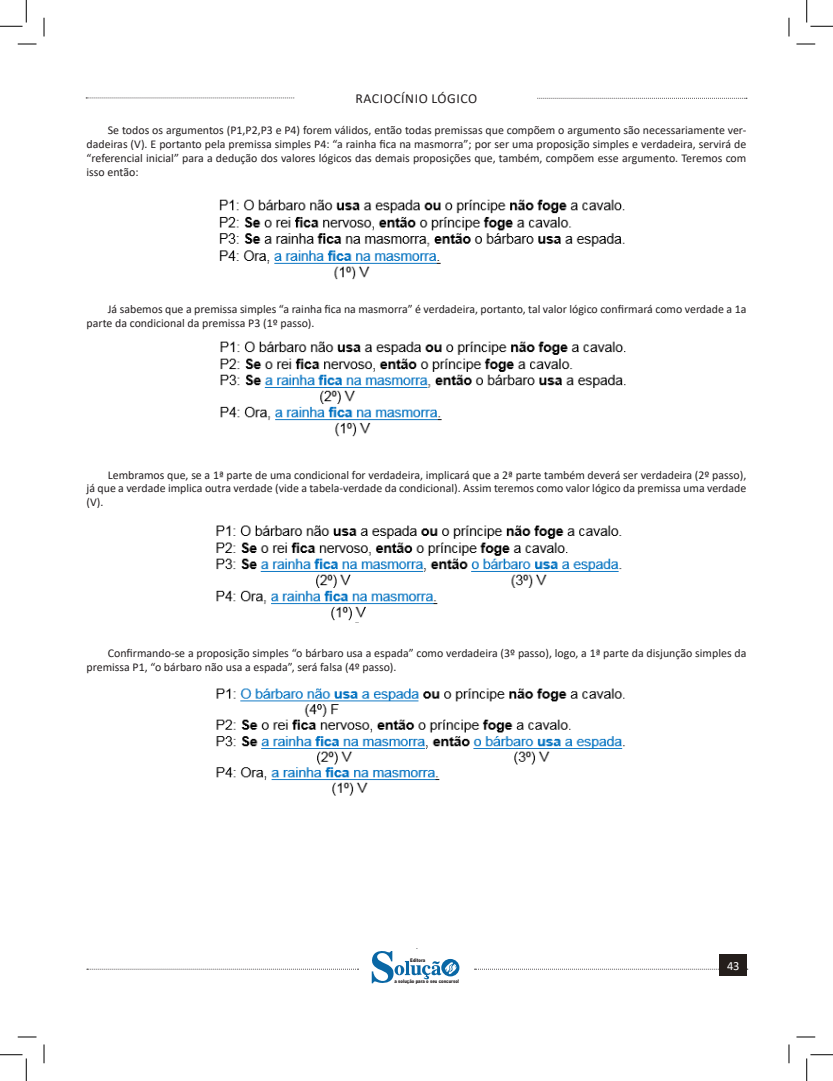
<style>
.page{position:relative;width:833px;height:1081px;background:#fff}
.page>*{position:absolute;margin:0;border:0;box-sizing:border-box;transform-origin:0 0}
.t1{font:13.75px "Calibri";letter-spacing:.04em;color:#231f20}
.t2{font:12.5px "Calibri";color:#fff}
.TEXTO_BASE{font:11.88px/13.8px "Calibri";color:#231f20;text-align:justify}
.t3{font:900 5px "Arial";color:#231f20;scale:.76 1}
</style>
<div class="page">
<svg style="left:87px;top:968px;width:271px;height:1px"></svg>
<svg style="left:86px;top:98px;width:209px;height:1px"></svg>
<svg style="left:537px;top:98px;width:209px;height:1px"></svg>
<svg style="left:474px;top:968px;width:273px;height:1px"></svg>
<div style="left:719px;top:954px;width:27px;height:21px;background:#241e1b"></div>
<svg style="left:371px;top:948px;width:88px;height:35px"></svg>
<img style="left:219px;top:199px;width:406px;height:81px">
<img style="left:220px;top:341px;width:406px;height:96px">
<img style="left:216px;top:525px;width:406px;height:96px">
<img style="left:216px;top:688px;width:409px;height:108px">
<svg style="left:18px;top:43px;width:18px;height:2px"></svg>
<svg style="left:796px;top:43px;width:18px;height:2px"></svg>
<svg style="left:18px;top:1036px;width:18px;height:1px"></svg>
<svg style="left:796px;top:1036px;width:18px;height:1px"></svg>
<svg style="left:43px;top:18px;width:2px;height:18px"></svg>
<svg style="left:43px;top:1044px;width:2px;height:18px"></svg>
<svg style="left:788px;top:18px;width:1px;height:18px"></svg>
<svg style="left:788px;top:1044px;width:1px;height:18px"></svg>
<svg style="left:0;top:0;width:27px;height:27px"></svg>
<svg style="left:0;top:1054px;width:27px;height:26px"></svg>
<svg style="left:806px;top:0;width:26px;height:27px"></svg>
<svg style="left:806px;top:1054px;width:26px;height:26px"></svg>
<p class="t1" style="left:355px;top:89px;width:123px">RACIOCÍNIO LÓGICO</p>
<p class="TEXTO_BASE" style="left:86px;top:123px;width:661px;text-indent:21px">Se todos os argumentos (P1,P2,P3 e P4) forem válidos, então todas premissas que compõem o argumento são necessariamente ver&shy;dadeiras (V). E portanto pela premissa simples P4: “a rainha fica na masmorra”; por ser uma proposição simples e verdadeira, servirá de “referencial inicial” para a dedução dos valores lógicos das demais proposições que, também, compõem esse argumento. Teremos com isso então:</p>
<p class="TEXTO_BASE" style="left:86px;top:302px;width:661px;text-indent:21px">Já sabemos que a premissa simples “a rainha fica na masmorra” é verdadeira, portanto, tal valor lógico confirmará como verdade a 1a parte da condicional da premissa P3 (1º passo).</p>
<p class="TEXTO_BASE" style="left:86px;top:467px;width:661px;text-indent:21px">Lembramos que, se a 1ª parte de uma condicional for verdadeira, implicará que a 2ª parte também deverá ser verdadeira (2º passo), já que a verdade implica outra verdade (vide a tabela-verdade da condicional). Assim teremos como valor lógico da premissa uma verdade (V).</p>
<p class="TEXTO_BASE" style="left:86px;top:646px;width:661px;text-indent:21px">Confirmando-se a proposição simples “o bárbaro usa a espada” como verdadeira (3º passo), logo, a 1ª parte da disjunção simples da premissa P1, “o bárbaro não usa a espada”, será falsa (4º passo).</p>
<p class="t3" style="left:410px;top:956px;width:21px">Editora</p>
<p class="t3" style="left:394px;top:976px;width:86px">a solução para o seu concurso!</p>
<p class="t2" style="left:726px;top:956px;width:14px">43</p>
</div>
